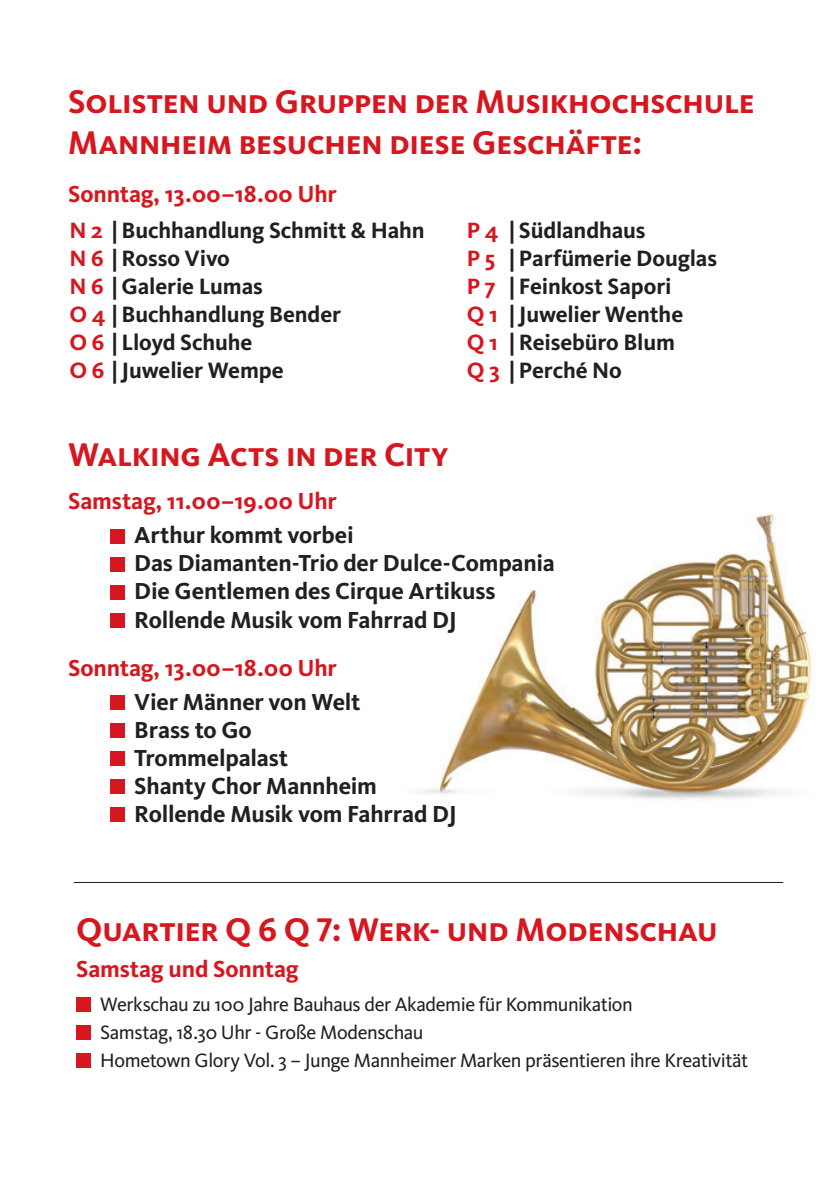
<style>
.page{position:relative;width:840px;height:1191px;background:#fff}
.page>*{position:absolute;margin:0;border:0;box-sizing:border-box;transform-origin:0 0}
.t1{font:34px/40.8px "Kievit Bold SC";letter-spacing:-.005em;color:#d7171f}
.t2{font:700 24px/28px "Kievit";letter-spacing:-.01em;color:#231f20}
.t3{font:700 24px "Kievit";letter-spacing:-.005em;color:#d7171f}
.t4{font:700 23px/28px "Kievit";letter-spacing:-.005em;color:#231f20}
.t5{font:20px/28px "Kievit";letter-spacing:-.025em;color:#231f20}
.s1{color:#d7171f}
</style>
<div class="page">
<img style="left:418px;top:514px;width:396px;height:285px">
<div style="left:110px;top:529px;width:15px;height:14px;background:#d7171f"></div>
<div style="left:110px;top:557px;width:15px;height:14px;background:#d7171f"></div>
<div style="left:110px;top:585px;width:15px;height:14px;background:#d7171f"></div>
<div style="left:110px;top:613px;width:15px;height:15px;background:#d7171f"></div>
<div style="left:110px;top:695px;width:15px;height:15px;background:#d7171f"></div>
<div style="left:110px;top:723px;width:15px;height:15px;background:#d7171f"></div>
<div style="left:110px;top:751px;width:15px;height:15px;background:#d7171f"></div>
<div style="left:110px;top:779px;width:15px;height:15px;background:#d7171f"></div>
<div style="left:110px;top:807px;width:15px;height:15px;background:#d7171f"></div>
<div style="left:76px;top:996px;width:15px;height:15px;background:#d7171f"></div>
<div style="left:76px;top:1024px;width:15px;height:15px;background:#d7171f"></div>
<div style="left:76px;top:1052px;width:15px;height:15px;background:#d7171f"></div>
<hr style="left:74px;top:882px;width:708px;height:1px;background:#231f20">
<h1 class="t1" style="left:68px;top:81px;width:688px">Solisten und Gruppen der Musikhochschule<br>Mannheim besuchen diese Geschäfte:</h1>
<p class="t3" style="left:68px;top:179px;width:270px">Sonntag, 13.00–18.00 Uhr</p>
<p class="t4" style="left:69px;top:216px;width:356px"><span class="s1">N 2</span> | Buchhandlung Schmitt &amp; Hahn<br><span class="s1">N 6</span> |Rosso Vivo<br><span class="s1">N 6</span> | Galerie Lumas<br><span class="s1">O 4</span> | Buchhandlung Bender<br><span class="s1">O 6</span> | Lloyd Schuhe<br><span class="s1">O 6</span> | Juwelier Wempe</p>
<p class="t4" style="left:466px;top:216px;width:251px"><span class="s1">P 4</span> | Südlandhaus<br><span class="s1">P 5</span> | Parfümerie Douglas<br><span class="s1">P 7</span> | Feinkost Sapori<br><span class="s1">Q 1</span> | Juwelier Wenthe<br><span class="s1">Q 1</span> | Reisebüro Blum<br><span class="s1">Q 3</span> | Perché No</p>
<h1 class="t1" style="left:68px;top:434px;width:381px">Walking Acts in der City</h1>
<p class="t3" style="left:68px;top:487px;width:270px">Samstag, 11.00–19.00 Uhr</p>
<p class="t2" style="left:134px;top:521px;width:422px">Arthur kommt vorbei<br>Das Diamanten-Trio der Dulce-Compania<br>Die Gentlemen des Cirque Artikuss<br>Rollende Musik vom Fahrrad DJ</p>
<p class="t3" style="left:68px;top:653px;width:270px">Sonntag, 13.00–18.00 Uhr</p>
<p class="t2" style="left:134px;top:688px;width:324px">Vier Männer von Welt<br>Brass to Go<br>Trommelpalast<br>Shanty Chor Mannheim<br>Rollende Musik vom Fahrrad DJ</p>
<h1 class="t1" style="left:76px;top:909px;width:642px">Quartier Q 6 Q 7: Werk- und Modenschau</h1>
<p class="t3" style="left:76px;top:954px;width:224px">Samstag und Sonntag</p>
<p class="t5" style="left:100px;top:990px;width:649px">Werkschau zu 100 Jahre Bauhaus der Akademie für Kommunikation<br>Samstag, 18.30 Uhr - Große Modenschau<br>Hometown Glory Vol. 3 – Junge Mannheimer Marken präsentieren ihre Kreativität</p>
</div>
